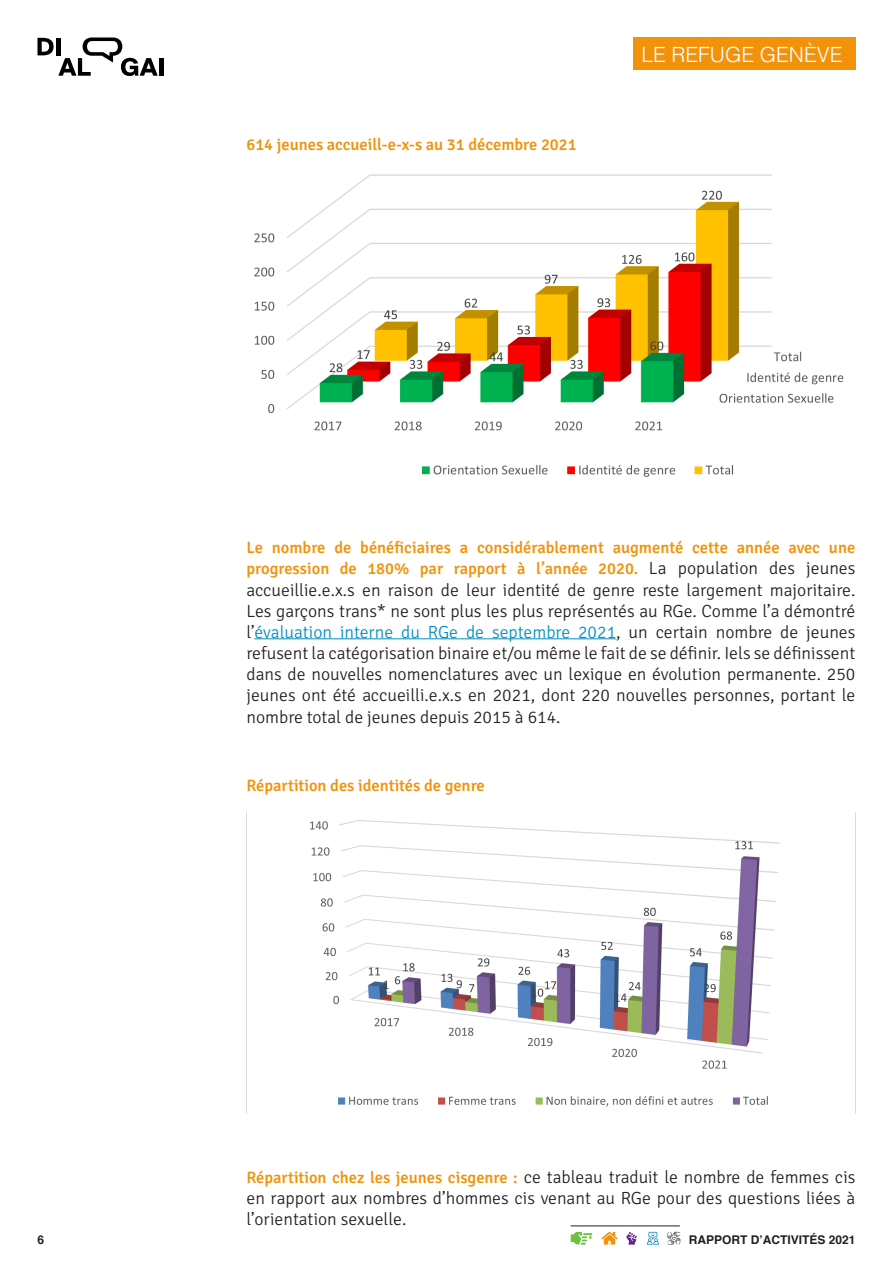
<style>
.page{position:relative;width:893px;height:1263px;background:#fff}
.page>*{position:absolute;margin:0;border:0;box-sizing:border-box;transform-origin:0 0}
.t1{font:300 21px "Helvetica";color:#fff}
.t2{font:300 17.7px/21.1px "Signika";color:#231f20;text-align:justify}
.t3{font:500 16.5px/21.1px "Signika";color:#f2920a}
.t4{font:700 12px "Helvetica";color:#231f20}
.s1{font-weight:300;font-size:17.7px;color:#231f20}
.s2{color:#008ec3}
.s3{font-weight:500;font-size:16.5px;color:#f2920a}
</style>
<div class="page">
<hr style="left:254px;top:638px;width:362px;height:1px;background:#008ec3">
<svg style="left:38px;top:38px;width:120px;height:38px"></svg>
<div style="left:159px;top:58px;width:5px;height:18px;background:#010101"></div>
<div style="left:633px;top:38px;width:222px;height:32px;background:#f2920a"></div>
<svg style="left:571px;top:1232px;width:21px;height:12px"></svg>
<svg style="left:601px;top:1232px;width:16px;height:12px"></svg>
<svg style="left:626px;top:1232px;width:11px;height:12px"></svg>
<svg style="left:647px;top:1232px;width:12px;height:12px"></svg>
<svg style="left:667px;top:1232px;width:13px;height:12px"></svg>
<hr style="left:571px;top:1225px;width:109px;height:1px;background:#231f20">
<img style="left:246px;top:812px;width:534px;height:302px">
<img style="left:254px;top:174px;width:590px;height:303px">
<p class="t4" style="left:38px;top:1230px;width:8px">6</p>
<p class="t3" style="left:246px;top:132px;width:332px">614 jeunes accueill-e-x-s au 31 décembre 2021</p>
<p class="t1" style="left:641px;top:41px;width:203px">LE REFUGE GENÈVE</p>
<p class="t3" style="left:246px;top:536px;width:610px">Le nombre de bénéficiaires a considérablement augmenté cette année avec une progression de 180% par rapport à l’année 2020. <span class="s1">La population des jeunes</span></p>
<p class="t2" style="left:246px;top:578px;width:610px">accueillie.e.x.s en raison de leur identité de genre reste largement majoritaire.<br>Les garçons trans* ne sont plus les plus représentés au RGe. Comme l’a démontré l’<span class="s2">évaluation interne du RGe de septembre 2021</span>, un certain nombre de jeunes refusent la catégorisation binaire et/ou même le fait de se définir. Iels se définissent dans de nouvelles nomenclatures avec un lexique en évolution permanente. 250 jeunes ont été accueilli.e.x.s en 2021, dont 220 nouvelles personnes, portant le nombre total de jeunes depuis 2015 à 614.</p>
<p class="t3" style="left:246px;top:774px;width:240px">Répartition des identités de genre</p>
<p class="t2" style="left:246px;top:1165px;width:610px"><span class="s3">Répartition chez les jeunes cisgenre :</span> ce tableau traduit le nombre de femmes cis en rapport aux nombres d’hommes cis venant au RGe pour des questions liées à l’orientation sexuelle.</p>
<p class="t4" style="left:689px;top:1230px;width:168px">RAPPORT D’ACTIVITÉS 2021</p>
</div>
